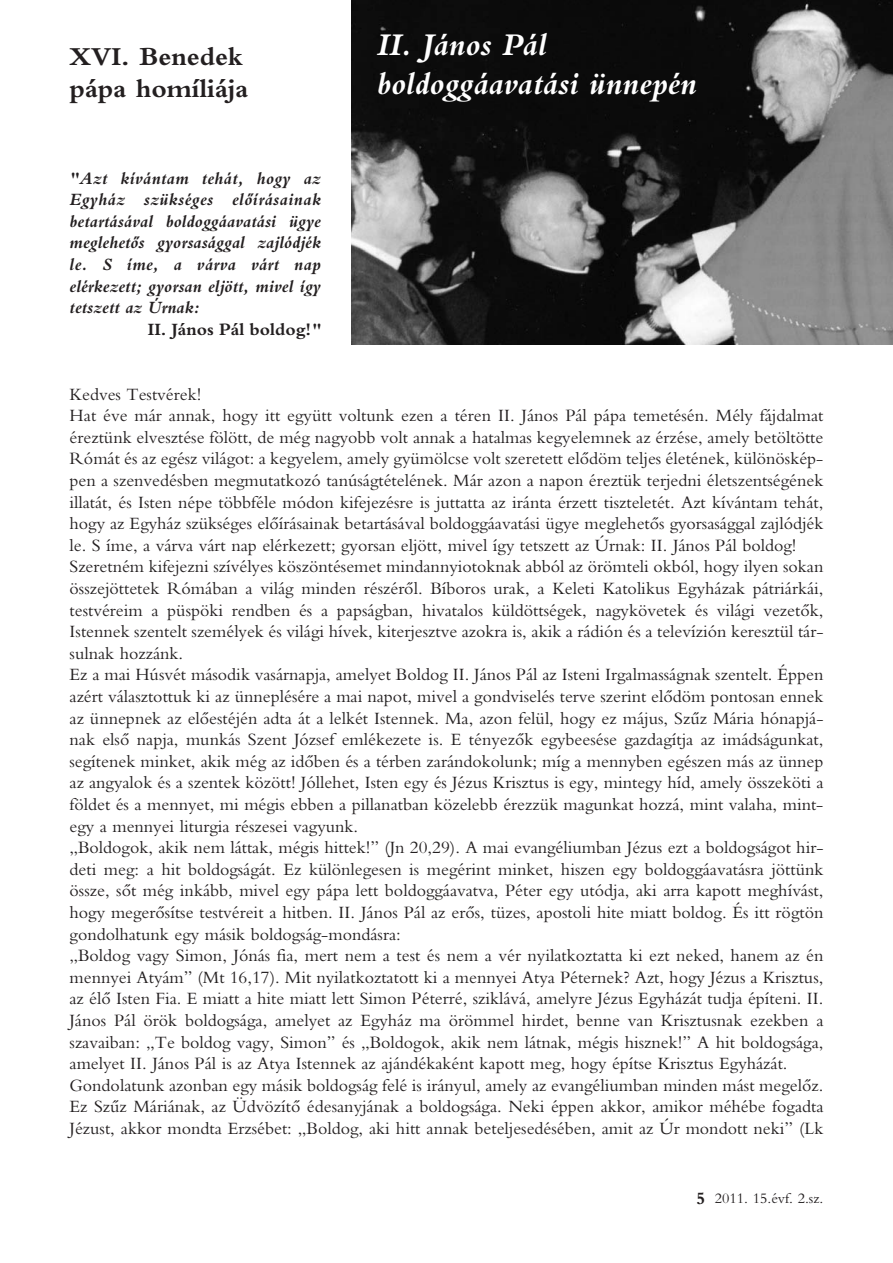
<style>
.page{position:relative;width:893px;height:1263px;background:#fff}
.page>*{position:absolute;margin:0;border:0;box-sizing:border-box;transform-origin:0 0}
.t1{font:italic 33px/39.6px "Bembo H Bold";color:#fff}
.t2{font:27px/32.4px "Bembo H Bold";color:#231f20}
.t3{font:18px/21.6px "Bembo H Plain";color:#231f20}
.t4{font:italic 18px "Bembo H Bold";color:#231f20}
.t5{font:italic 18px "Bembo H Bold";letter-spacing:.02em;color:#231f20}
.t6{font:18px "Bembo H Bold";color:#231f20}
.t7{font:15px "Bembo H Plain";color:#231f20}
.s1{font-style:italic}
.s2{font-family:"Bembo H Bold";font-size:18px}
</style>
<div class="page">
<img style="left:351px;top:0;width:542px;height:344px">
<h2 class="t2" style="left:70px;top:39px;width:180px">XVI. Benedek pápa homíliája</h2>
<p class="t4" style="left:70px;top:167px;width:253px">"Azt kívántam tehát, hogy az</p>
<p class="t5" style="left:70px;top:188px;width:253px">Egyház szükséges elôírásainak</p>
<p class="t4" style="left:70px;top:210px;width:253px">betartásával boldoggáavatási ügye</p>
<p class="t4" style="left:70px;top:232px;width:253px">meglehetôs gyorsasággal zajlódjék</p>
<p class="t5" style="left:70px;top:253px;width:253px">le. S íme, a várva várt nap</p>
<p class="t4" style="left:70px;top:275px;width:253px">elérkezett; gyorsan eljött, mivel így</p>
<p class="t4" style="left:70px;top:296px;width:132px">tetszett az Úrnak:</p>
<p class="t6" style="left:148px;top:318px;width:175px">II. János Pál boldog!<span class="s1">"</span></p>
<h1 class="t1" style="left:377px;top:23px;width:322px">II. János Pál boldoggáavatási ünnepén</h1>
<p class="t3" style="left:69px;top:383px;width:756px">Kedves Testvérek!<br>Hat éve már annak, hogy itt együtt voltunk ezen a téren II. János Pál pápa temetésén. Mély fájdalmat éreztünk elvesztése fölött, de még nagyobb volt annak a hatalmas kegyelemnek az érzése, amely betöltötte Rómát és az egész világot: a kegyelem, amely gyümölcse volt szeretett elôdöm teljes életének, különöskép&shy;pen a szenvedésben megmutatkozó tanúságtételének. Már azon a napon éreztük terjedni életszentségének illatát, és Isten népe többféle módon kifejezésre is juttatta az iránta érzett tiszteletét. Azt kívántam tehát, hogy az Egyház szükséges elôírásainak betartásával boldoggáavatási ügye meglehetôs gyorsasággal zajlódjék le. S íme, a várva várt nap elérkezett; gyorsan eljött, mivel így tetszett az Úrnak: II. János Pál boldog!<br>Szeretném kifejezni szívélyes köszöntésemet mindannyiotoknak abból az örömteli okból, hogy ilyen sokan összejöttetek Rómában a világ minden részérôl. Bíboros urak, a Keleti Katolikus Egyházak pátriárkái, testvéreim a püspöki rendben és a papságban, hivatalos küldöttségek, nagykövetek és világi vezetôk, Istennek szentelt személyek és világi hívek, kiterjesztve azokra is, akik a rádión és a televízión keresztül tár&shy;sulnak hozzánk.<br>Ez a mai Húsvét második vasárnapja, amelyet Boldog II. János Pál az Isteni Irgalmasságnak szentelt. Éppen azért választottuk ki az ünneplésére a mai napot, mivel a gondviselés terve szerint elôdöm pontosan ennek az ünnepnek az elôestéjén adta át a lelkét Istennek. Ma, azon felül, hogy ez május, Szûz Mária hónapjá&shy;nak elsô napja, munkás Szent József emlékezete is. E tényezôk egybeesése gazdagítja az imádságunkat, segítenek minket, akik még az idôben és a térben zarándokolunk; míg a mennyben egészen más az ünnep az angyalok és a szentek között! Jóllehet, Isten egy és Jézus Krisztus is egy, mintegy híd, amely összeköti a földet és a mennyet, mi mégis ebben a pillanatban közelebb érezzük magunkat hozzá, mint valaha, mint&shy;egy a mennyei liturgia részesei vagyunk.<br>„Boldogok, akik nem láttak, mégis hittek!” (Jn 20,29). A mai evangéliumban Jézus ezt a boldogságot hir - deti meg: a hit boldogságát. Ez különlegesen is megérint minket, hiszen egy boldoggáavatásra jöttünk össze, sôt még inkább, mivel egy pápa lett boldoggáavatva, Péter egy utódja, aki arra kapott meghívást, hogy megerôsítse testvéreit a hitben. II. János Pál az erôs, tüzes, apostoli hite miatt boldog. És itt rögtön gondolhatunk egy másik boldogság-mondásra:<br>„Boldog vagy Simon, Jónás fia, mert nem a test és nem a vér nyilatkoztatta ki ezt neked, hanem az én mennyei Atyám” (Mt 16,17). Mit nyilatkoztatott ki a mennyei Atya Péternek? Azt, hogy Jézus a Krisztus, az élô Isten Fia. E miatt a hite miatt lett Simon Péterré, sziklává, amelyre Jézus Egyházát tudja építeni. II.<br>János Pál örök boldogsága, amelyet az Egyház ma örömmel hirdet, benne van Krisztusnak ezekben a szavaiban: „Te boldog vagy, Simon” és „Boldogok, akik nem látnak, mégis hisznek!” A hit boldogsága, amelyet II. János Pál is az Atya Istennek az ajándékaként kapott meg, hogy építse Krisztus Egyházát.<br>Gondolatunk azonban egy másik boldogság felé is irányul, amely az evangéliumban minden mást megelôz.<br>Ez Szûz Máriának, az Üdvözítô édesanyjának a boldogsága. Neki éppen akkor, amikor méhébe fogadta Jézust, akkor mondta Erzsébet: „Boldog, aki hitt annak beteljesedésében, amit az Úr mondott neki” (Lk</p>
<p class="t7" style="left:697px;top:1189px;width:128px"><span class="s2">5</span> 2011. 15.évf. 2.sz.</p>
</div>
